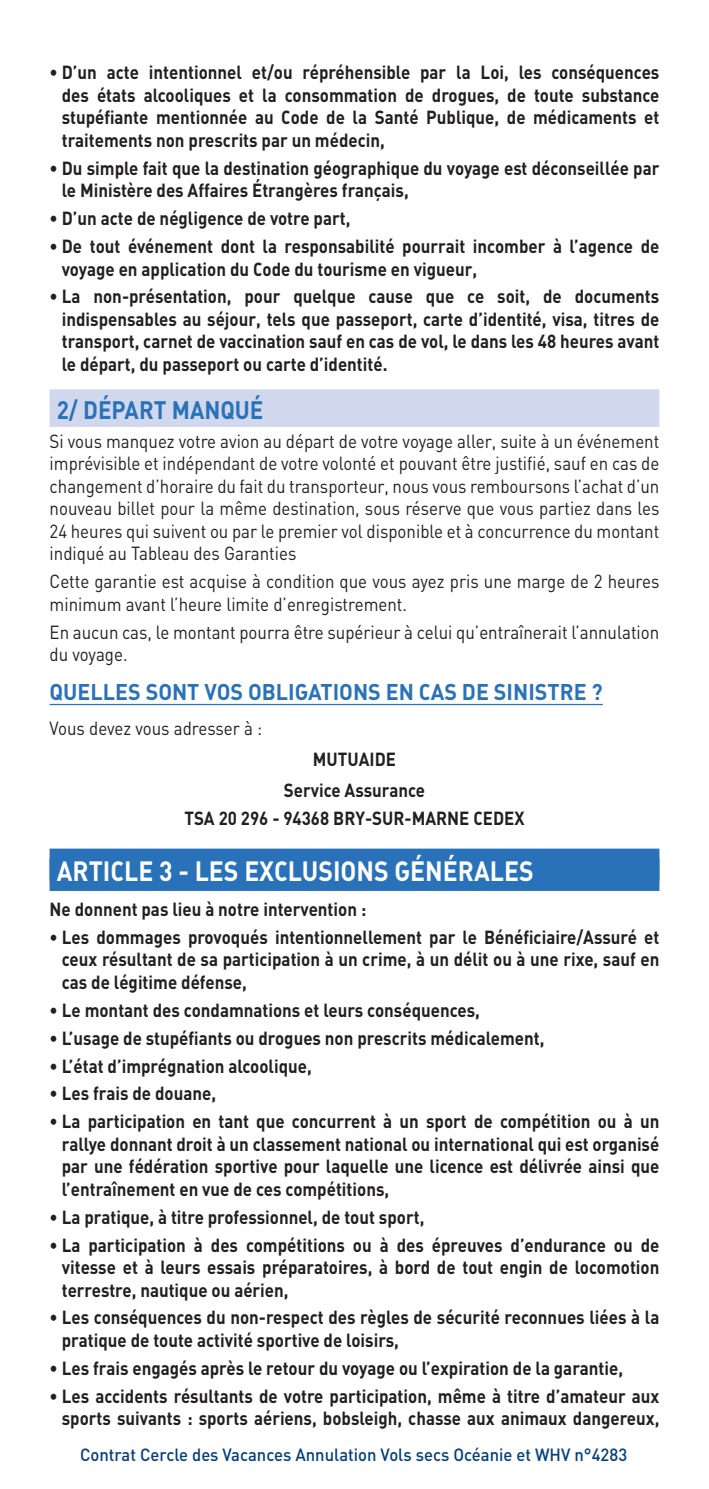
<style>
.page{position:relative;width:709px;height:1489px;background:#fff}
.page>*{position:absolute;margin:0;border:0;box-sizing:border-box;transform-origin:0 0}
.BANDEAU_ARTICLE{font:700 27.5px "DIN";color:#fff;scale:.9 1}
.SOUS_TITRE_BANDE_CLA{font:700 25px "DIN";color:#2972b9;scale:.9 1}
.TITRE_SOULIGNE{font:700 22.5px "DIN";color:#2972b9;scale:.95 1}
.texte_courant{font:700 18.75px/22.5px "DIN";color:#231f20;text-align:justify;scale:.9 1}
.texte_courant-2{font:18.75px/22.5px "DIN";color:#231f20;scale:.9 1}
.ADRESSE_BOLD_CENTRÉE{font:700 18.75px "DIN";color:#231f20;scale:.9 1}
.t1{font:500 17.5px "DIN";color:#053e7c;scale:.95 1}
</style>
<div class="page">
<div style="left:50px;top:389px;width:609px;height:38px;background:#d1d8ed"></div>
<hr style="left:50px;top:703px;width:552px;height:2px;background:#2972b9">
<div style="left:50px;top:848px;width:609px;height:33px;background:#2972b9"></div>
<div style="left:50px;top:858px;width:609px;height:32px;background:#2972b9"></div>
<p class="texte_courant" style="left:62px;top:60px;width:665px;text-indent:-12px">• D’un acte intentionnel et/ou répréhensible par la Loi, les conséquences des états alcooliques et la consommation de drogues, de toute substance stupéfiante mentionnée au Code de la Santé Publique, de médicaments et traitements non prescrits par un médecin,</p>
<p class="texte_courant" style="left:62px;top:156px;width:665px;text-indent:-12px">• Du simple fait que la destination géographique du voyage est déconseillée par le Ministère des Affaires Étrangères français,</p>
<p class="texte_courant" style="left:50px;top:206px;width:336px">• D’un acte de négligence de votre part,</p>
<p class="texte_courant" style="left:62px;top:234px;width:665px;text-indent:-12px">• De tout événement dont la responsabilité pourrait incomber à l’agence de voyage en application du Code du tourisme en vigueur,</p>
<p class="texte_courant" style="left:62px;top:284px;width:665px;text-indent:-12px">• La non-présentation, pour quelque cause que ce soit, de documents indispensables au séjour, tels que passeport, carte d’identité, visa, titres de transport, carnet de vaccination sauf en cas de vol, le dans les 48 heures avant le départ, du passeport ou carte d’identité.</p>
<p class="SOUS_TITRE_BANDE_CLA" style="left:57px;top:393px;width:231px">2/ DÉPART MANQUÉ</p>
<p class="texte_courant-2" style="left:50px;top:429px;width:679px;text-align:justify">Si vous manquez votre avion au départ de votre voyage aller, suite à un événement imprévisible et indépendant de votre volonté et pouvant être justifié, sauf en cas de changement d’horaire du fait du transporteur, nous vous remboursons l’achat d’un nouveau billet pour la même destination, sous réserve que vous partiez dans les 24 heures qui suivent ou par le premier vol disponible et à concurrence du montant indiqué au Tableau des Garanties</p>
<p class="texte_courant-2" style="left:50px;top:569px;width:679px">Cette garantie est acquise à condition que vous ayez pris une marge de 2 heures minimum avant l’heure limite d’enregistrement.</p>
<p class="texte_courant-2" style="left:50px;top:620px;width:679px">En aucun cas, le montant pourra être supérieur à celui qu’entraînerait l’annulation du voyage.</p>
<p class="TITRE_SOULIGNE" style="left:50px;top:677px;width:583px">QUELLES SONT VOS OBLIGATIONS EN CAS DE SINISTRE ?</p>
<p class="texte_courant-2" style="left:50px;top:716px;width:238px">Vous devez vous adresser à :</p>
<p class="ADRESSE_BOLD_CENTRÉE" style="left:313px;top:747px;width:94px">MUTUAIDE</p>
<p class="ADRESSE_BOLD_CENTRÉE" style="left:284px;top:778px;width:158px">Service Assurance</p>
<p class="texte_courant" style="left:184px;top:806px;width:379px">TSA 20 296 - 94368 BRY-SUR-MARNE CEDEX</p>
<p class="BANDEAU_ARTICLE" style="left:57px;top:853px;width:531px">ARTICLE 3 - LES EXCLUSIONS GÉNÉRALES</p>
<p class="texte_courant" style="left:50px;top:897px;width:353px">Ne donnent pas lieu à notre intervention :</p>
<p class="texte_courant" style="left:62px;top:924px;width:665px;text-indent:-12px">• Les dommages provoqués intentionnellement par le Bénéficiaire/Assuré et ceux résultant de sa participation à un crime, à un délit ou à une rixe, sauf en cas de légitime défense,</p>
<p class="texte_courant" style="left:50px;top:997px;width:479px">• Le montant des condamnations et leurs conséquences,</p>
<p class="texte_courant" style="left:50px;top:1025px;width:551px">• L’usage de stupéfiants ou drogues non prescrits médicalement,</p>
<p class="texte_courant" style="left:50px;top:1053px;width:293px">• L’état d’imprégnation alcoolique,</p>
<p class="texte_courant" style="left:50px;top:1081px;width:186px">• Les frais de douane,</p>
<p class="texte_courant" style="left:62px;top:1109px;width:665px;text-indent:-12px">• La participation en tant que concurrent à un sport de compétition ou à un rallye donnant droit à un classement national ou international qui est organisé par une fédération sportive pour laquelle une licence est délivrée ainsi que l’entraînement en vue de ces compétitions,</p>
<p class="texte_courant" style="left:50px;top:1204px;width:418px">• La pratique, à titre professionnel, de tout sport,</p>
<p class="texte_courant" style="left:62px;top:1232px;width:665px;text-indent:-12px">• La participation à des compétitions ou à des épreuves d’endurance ou de vitesse et à leurs essais préparatoires, à bord de tout engin de locomotion terrestre, nautique ou aérien,</p>
<p class="texte_courant" style="left:62px;top:1305px;width:665px;text-indent:-12px">• Les conséquences du non-respect des règles de sécurité reconnues liées à la pratique de toute activité sportive de loisirs,</p>
<p class="texte_courant" style="left:50px;top:1355px;width:638px">• Les frais engagés après le retour du voyage ou l’expiration de la garantie,</p>
<p class="texte_courant" style="left:50px;top:1383px;width:679px;text-align:right">• Les accidents résultants de votre participation, même à titre d’amateur aux sports suivants : sports aériens, bobsleigh, chasse aux animaux dangereux,</p>
<p class="t1" style="left:80px;top:1443px;width:577px">Contrat Cercle des Vacances Annulation Vols secs Océanie et WHV n°4283</p>
</div>
